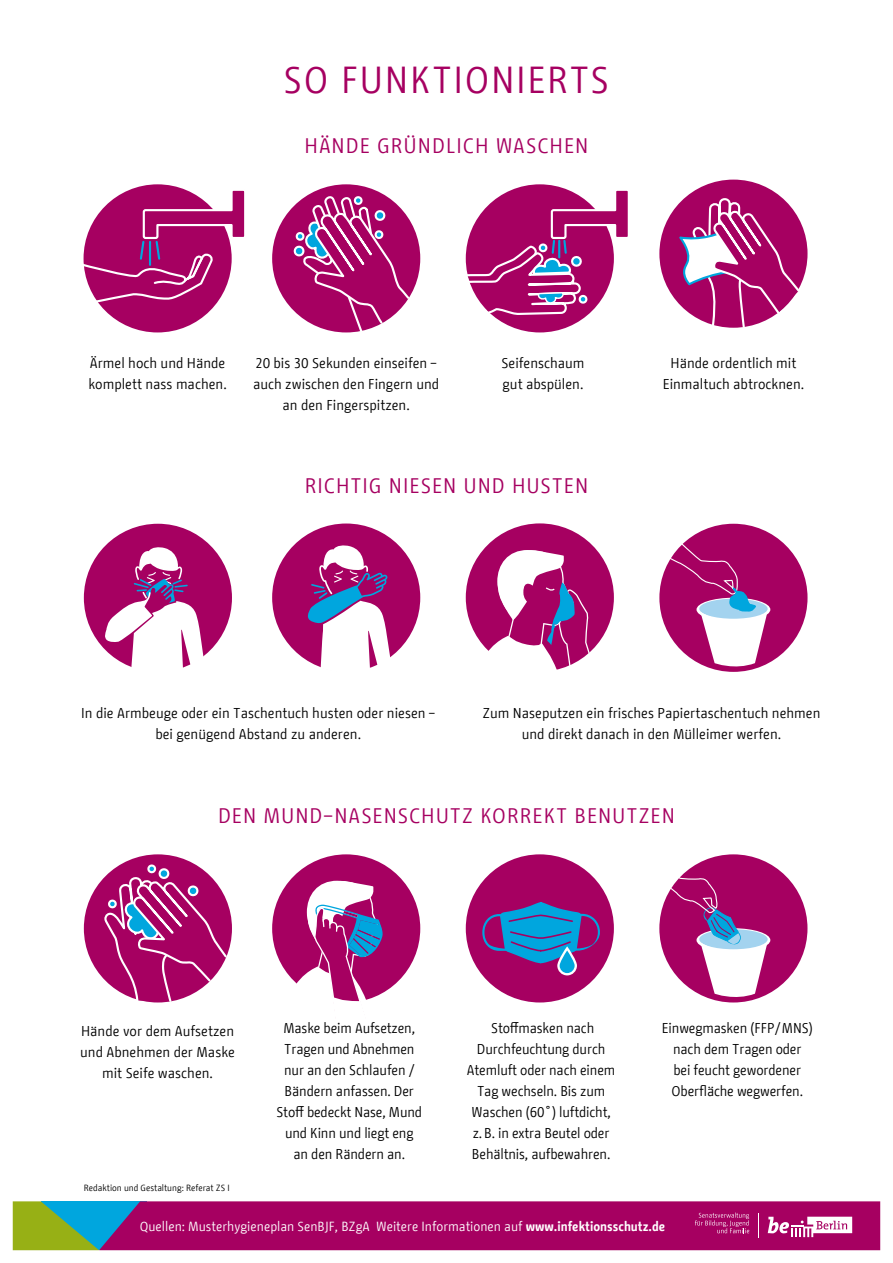
<style>
.page{position:relative;width:893px;height:1263px;background:#fff}
.page>*{position:absolute;margin:0;border:0;box-sizing:border-box;transform-origin:0 0}
.t1{font:37.5px "BMF Change";letter-spacing:.04em;color:#a60061}
.t2{font:21px "BMF Change";letter-spacing:.04em;color:#a60061}
.t3{font:14.25px/21px "BMF Change";color:#000;text-align:center}
.t4{font:13.2px "BMF Change";color:#fff}
.t5{font:9px "BMF Change";color:#000}
.s1{font-weight:700}
</style>
<div class="page">
<div style="left:84px;top:524px;width:148px;height:148px;background:#a60061;border-radius:50%"></div>
<svg style="left:12px;top:1201px;width:869px;height:49px;background:#9e1e68"></svg>
<div style="left:84px;top:184px;width:148px;height:148px;background:#a60061;border-radius:50%"></div>
<div style="left:272px;top:184px;width:148px;height:148px;background:#a60061;border-radius:50%"></div>
<div style="left:84px;top:854px;width:148px;height:148px;background:#a60061;border-radius:50%"></div>
<div style="left:272px;top:854px;width:148px;height:148px;background:#a60061;border-radius:50%"></div>
<div style="left:466px;top:854px;width:148px;height:148px;background:#a60061;border-radius:50%"></div>
<div style="left:659px;top:854px;width:148px;height:148px;background:#a60061;border-radius:50%"></div>
<svg style="left:83px;top:188px;width:162px;height:116px"></svg>
<div style="left:659px;top:180px;width:148px;height:148px;background:#a60061;border-radius:50%"></div>
<svg style="left:676px;top:197px;width:126px;height:131px"></svg>
<svg style="left:291px;top:194px;width:120px;height:139px"></svg>
<svg style="left:104px;top:547px;width:100px;height:125px"></svg>
<div style="left:272px;top:523px;width:148px;height:149px;background:#a60061;border-radius:50%"></div>
<div style="left:466px;top:523px;width:148px;height:148px;background:#a60061;border-radius:50%"></div>
<div style="left:659px;top:524px;width:148px;height:148px;background:#a60061;border-radius:50%"></div>
<svg style="left:304px;top:545px;width:86px;height:127px"></svg>
<svg style="left:696px;top:598px;width:74px;height:23px"></svg>
<svg style="left:696px;top:928px;width:74px;height:24px"></svg>
<svg style="left:666px;top:540px;width:101px;height:131px"></svg>
<svg style="left:465px;top:188px;width:163px;height:145px"></svg>
<svg style="left:476px;top:544px;width:128px;height:127px"></svg>
<svg style="left:103px;top:862px;width:126px;height:141px"></svg>
<svg style="left:286px;top:881px;width:97px;height:121px"></svg>
<svg style="left:482px;top:902px;width:118px;height:62px"></svg>
<svg style="left:557px;top:948px;width:20px;height:27px"></svg>
<svg style="left:560px;top:950px;width:15px;height:23px"></svg>
<svg style="left:659px;top:858px;width:108px;height:143px"></svg>
<h1 class="t1" style="left:284px;top:54px;width:327px">SO FUNKTIONIERTS</h1>
<h2 class="t2" style="left:305px;top:131px;width:285px">HÄNDE GRÜNDLICH WASCHEN</h2>
<p class="t3" style="left:88px;top:352px;width:140px;text-align:left">Ärmel hoch und Hände komplett nass machen.</p>
<p class="t3" style="left:253px;top:352px;width:188px">20 bis 30 Sekunden einseifen – auch zwischen den Fingern und an den Fingerspitzen.</p>
<p class="t3" style="left:501px;top:352px;width:85px;text-align:left">Seifenschaum gut abspülen.</p>
<p class="t3" style="left:663px;top:352px;width:143px">Hände ordentlich mit<br>Einmaltuch abtrocknen.</p>
<h2 class="t2" style="left:305px;top:471px;width:285px">RICHTIG NIESEN UND HUSTEN</h2>
<p class="t3" style="left:81px;top:703px;width:356px">In die Armbeuge oder ein Taschentuch husten oder niesen – bei genügend Abstand zu anderen.</p>
<p class="t3" style="left:482px;top:703px;width:339px">Zum Naseputzen ein frisches Papiertaschentuch nehmen und direkt danach in den Mülleimer werfen.</p>
<h2 class="t2" style="left:218px;top:801px;width:458px">DEN MUND–NASENSCHUTZ KORREKT BENUTZEN</h2>
<p class="t3" style="left:80px;top:1020px;width:156px">Hände vor dem Aufsetzen und Abnehmen der Maske mit Seife waschen.</p>
<p class="t5" style="left:84px;top:1181px;width:147px">Redaktion und Gestaltung: Referat ZS I</p>
<p class="t3" style="left:276px;top:1017px;width:147px">Maske beim Aufsetzen,<br>Tragen und Abnehmen nur an den Schlaufen /<br>Bändern anfassen. Der<br>Stoff bedeckt Nase, Mund und Kinn und liegt eng an den Rändern an.</p>
<p class="t3" style="left:467px;top:1017px;width:150px">Stoffmasken nach<br>Durchfeuchtung durch<br>Atemluft oder nach einem<br>Tag wechseln. Bis zum<br>Waschen (60˚) luftdicht, z. B. in extra Beutel oder<br>Behältnis, aufbewahren.</p>
<p class="t3" style="left:662px;top:1017px;width:152px">Einwegmasken (FFP/MNS) nach dem Tragen oder<br>bei feucht gewordener<br>Oberfläche wegwerfen.</p>
<p class="t4" style="left:140px;top:1217px;width:527px">Quellen: Musterhygieneplan SenBJF, BZgA Weitere Informationen auf <span class="s1">www.infektionsschutz.de</span></p>
</div>
